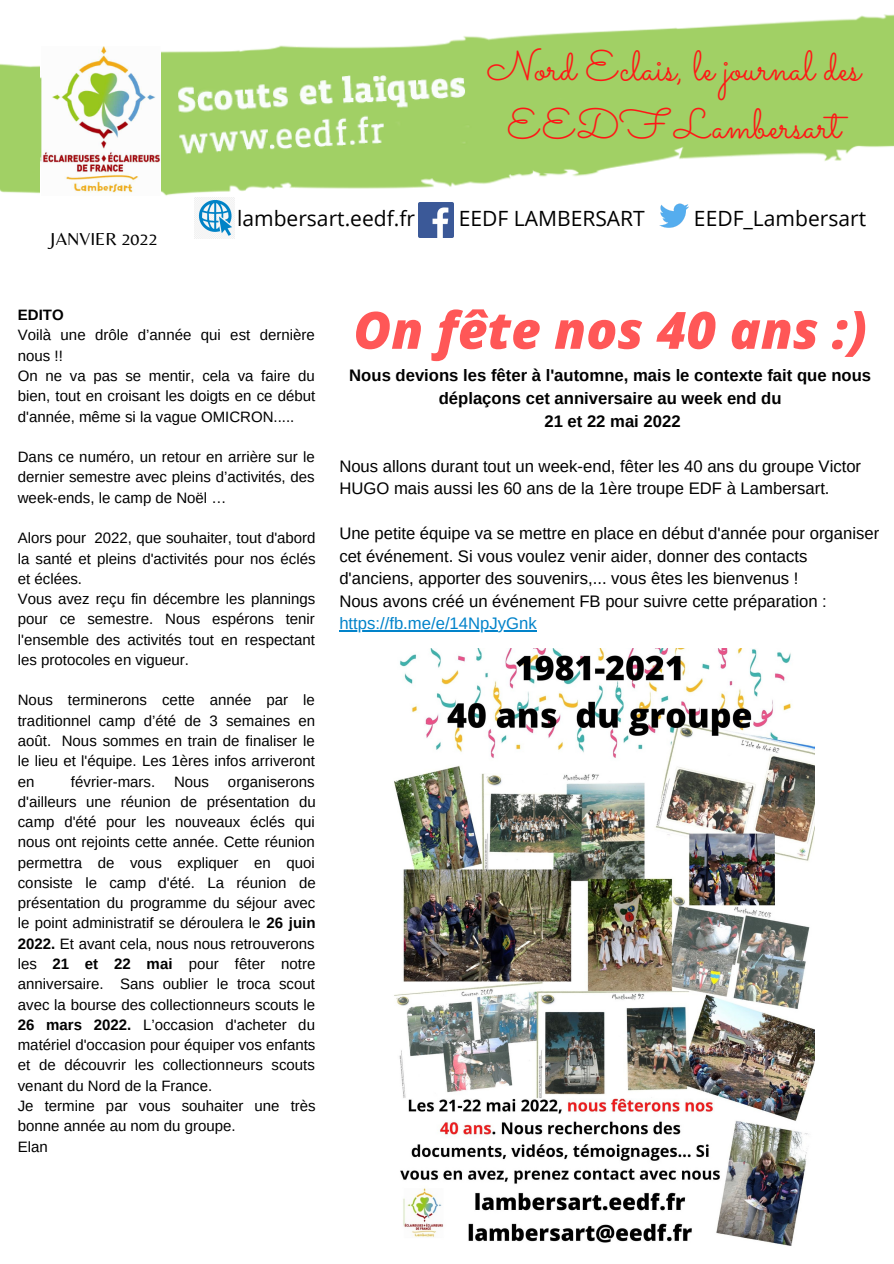
<style>
.page{position:relative;width:894px;height:1264px;background:#fff}
.page>*{position:absolute;margin:0;border:0;box-sizing:border-box;transform-origin:0 0}
.t1{font:italic 800 51.45px "Open Sans";color:#ff5757}
.t2{font:42px/58.5px "Sacramento";color:#ff1616;text-align:center}
.t3{font:21px "Open Sans";color:#000}
.t4{font:18px "Belleza";color:#000}
.t5{font:16.65px/22.5px "Arimo";color:#000}
.t6{font:700 16.65px/22.5px "Arimo";color:#000;text-align:center}
.t7{font:16.65px "Arimo";color:#0283ca}
.t8{font:15px/20.2px "Arimo";color:#000;text-align:justify}
.t9{font:700 15px "Arimo";color:#000}
.s1{font-weight:700}
</style>
<div class="page">
<img style="left:0;top:14px;width:893px;height:225px">
<img style="left:41px;top:47px;width:119px;height:148px">
<img style="left:194px;top:197px;width:40px;height:42px">
<img style="left:418px;top:203px;width:35px;height:35px">
<img style="left:652px;top:195px;width:43px;height:42px">
<img style="left:394px;top:648px;width:420px;height:598px">
<hr style="left:339px;top:630px;width:197px;height:1px;background:#0283ca">
<p class="t2" style="left:487px;top:36px;width:375px">Nord Eclais, le journal des<br>EEDF Lambersart</p>
<p class="t4" style="left:49px;top:228px;width:110px">JANVIER 2022</p>
<p class="t3" style="left:237px;top:204px;width:179px">lambersart.eedf.fr</p>
<p class="t3" style="left:458px;top:204px;width:187px">EEDF LAMBERSART</p>
<p class="t3" style="left:693px;top:204px;width:173px">EEDF_Lambersart</p>
<p class="t9" style="left:18px;top:306px;width:47px">EDITO</p>
<p class="t8" style="left:18px;top:325px;width:298px">Voilà une drôle d’année qui est dernière nous !!</p>
<p class="t8" style="left:18px;top:365px;width:299px">On ne va pas se mentir, cela va faire du bien, tout en croisant les doigts en ce début d'année, même si la vague OMICRON.....</p>
<p class="t8" style="left:18px;top:447px;width:298px">Dans ce numéro, un retour en arrière sur le dernier semestre avec pleins d’activités, des week-ends, le camp de Noël …</p>
<p class="t8" style="left:18px;top:528px;width:299px">Alors pour 2022, que souhaiter, tout d'abord la santé et pleins d'activités pour nos éclés et éclées.</p>
<p class="t8" style="left:18px;top:588px;width:299px">Vous avez reçu fin décembre les plannings pour ce semestre. Nous espérons tenir l'ensemble des activités tout en respectant les protocoles en vigueur.</p>
<p class="t8" style="left:18px;top:690px;width:299px">Nous terminerons cette année par le traditionnel camp d’été de 3 semaines en août. Nous sommes en train de finaliser le le lieu et l'équipe. Les 1ères infos arriveront en</p>
<p class="t8" style="left:71px;top:771px;width:86px">février-mars.</p>
<p class="t8" style="left:174px;top:771px;width:37px">Nous</p>
<p class="t8" style="left:18px;top:771px;width:299px;text-indent:210px">organiserons d'ailleurs une réunion de présentation du camp d'été pour les nouveaux éclés qui nous ont rejoints cette année. Cette réunion permettra de vous expliquer en quoi consiste le camp d'été. La réunion de présentation du programme du séjour avec le point administratif se déroulera le <span class="s1">26 juin 2022.</span> Et avant cela, nous nous retrouverons les <span class="s1">21 et 22 mai</span> pour fêter notre anniversaire. Sans oublier le troca scout avec la bourse des collectionneurs scouts le <span class="s1">26 mars 2022.</span> L’occasion d'acheter du matériel d'occasion pour équiper vos enfants et de découvrir les collectionneurs scouts venant du Nord de la France.</p>
<p class="t8" style="left:18px;top:1095px;width:299px">Je termine par vous souhaiter une très bonne année au nom du groupe.</p>
<p class="t8" style="left:18px;top:1136px;width:32px">Elan</p>
<p class="t1" style="left:353px;top:294px;width:515px">On fête nos 40 ans :)</p>
<p class="t6" style="left:349px;top:364px;width:523px">Nous devions les fêter à l'automne, mais le contexte fait que nous déplaçons cet anniversaire au week end du</p>
<p class="t6" style="left:544px;top:409px;width:138px">21 et 22 mai 2022</p>
<p class="t5" style="left:339px;top:454px;width:523px">Nous allons durant tout un week-end, fêter les 40 ans du groupe Victor<br>HUGO mais aussi les 60 ans de la 1ère troupe EDF à Lambersart.</p>
<p class="t5" style="left:339px;top:522px;width:541px">Une petite équipe va se mettre en place en début d'année pour organiser cet événement. Si vous voulez venir aider, donner des contacts d'anciens, apporter des souvenirs,... vous êtes les bienvenus !</p>
<p class="t5" style="left:339px;top:589px;width:489px">Nous avons créé un événement FB pour suivre cette préparation :</p>
<p class="t7" style="left:339px;top:614px;width:199px">https://fb.me/e/14NpJyGnk</p>
</div>
